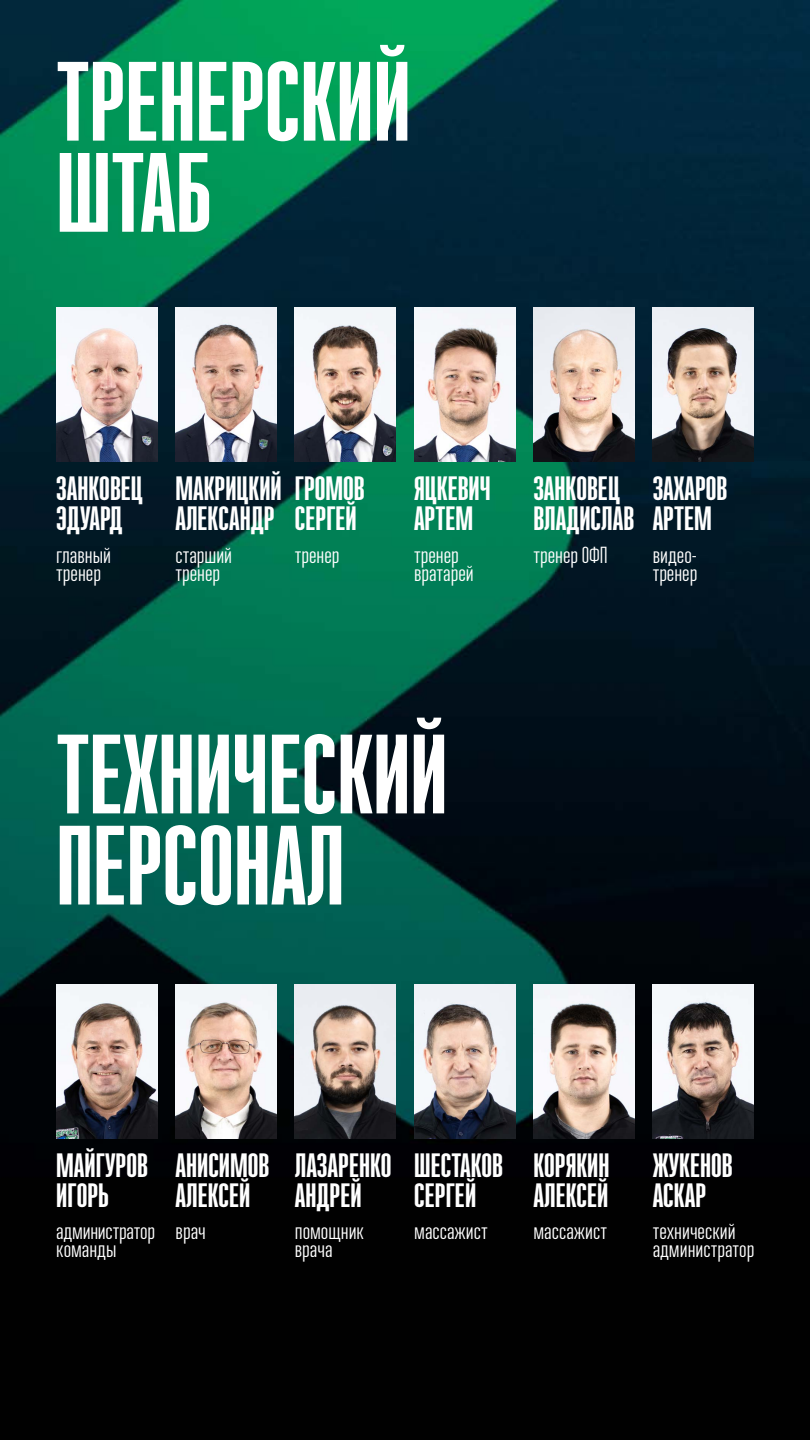
<style>
.page{position:relative;width:810px;height:1440px;background:#fff}
.page>*{position:absolute;margin:0;border:0;box-sizing:border-box;transform-origin:0 0}
.t1{font:700 112.5px/91.1px "Ristretto Pro";color:#fff}
.t2{font:700 33.75px/30px "Ristretto Pro";color:#fff}
.t3{font:23.25px/18px "Ristretto Pro";color:#fff}
</style>
<div class="page">
<img style="left:0;top:0;width:810px;height:1440px">
<img style="left:56px;top:984px;width:101px;height:154px">
<img style="left:56px;top:308px;width:101px;height:154px">
<img style="left:176px;top:984px;width:101px;height:154px">
<img style="left:653px;top:308px;width:101px;height:154px">
<img style="left:295px;top:984px;width:101px;height:154px">
<img style="left:533px;top:308px;width:101px;height:154px">
<img style="left:533px;top:984px;width:101px;height:154px">
<img style="left:295px;top:308px;width:101px;height:154px">
<img style="left:176px;top:308px;width:101px;height:154px">
<img style="left:653px;top:984px;width:101px;height:154px">
<img style="left:414px;top:308px;width:101px;height:154px">
<img style="left:414px;top:984px;width:101px;height:154px">
<h1 class="t1" style="left:56px;top:56px;width:356px">ТРЕНЕРСКИЙ<br>ШТАБ</h1>
<p class="t2" style="left:56px;top:474px;width:88px">ЗАНКОВЕЦ<br>ЭДУАРД</p>
<p class="t3" style="left:56px;top:546px;width:56px">главный тренер</p>
<p class="t2" style="left:175px;top:474px;width:191px;text-align:right">МАКРИЦКИЙ ГРОМОВ<br>СЕРГЕЙ</p>
<p class="t3" style="left:295px;top:546px;width:46px">тренер</p>
<p class="t2" style="left:175px;top:504px;width:101px">АЛЕКСАНДР</p>
<p class="t3" style="left:175px;top:546px;width:58px">старший тренер</p>
<p class="t2" style="left:414px;top:474px;width:78px">ЯЦКЕВИЧ<br>АРТЕМ</p>
<p class="t3" style="left:414px;top:546px;width:61px">тренер вратарей</p>
<p class="t2" style="left:533px;top:474px;width:102px">ЗАНКОВЕЦ<br>ВЛАДИСЛАВ</p>
<p class="t3" style="left:533px;top:546px;width:76px">тренер ОФП</p>
<p class="t2" style="left:653px;top:474px;width:76px">ЗАХАРОВ<br>АРТЕМ</p>
<p class="t3" style="left:653px;top:546px;width:46px">видео&shy;тренер</p>
<h1 class="t1" style="left:56px;top:729px;width:393px">ТЕХНИЧЕСКИЙ<br>ПЕРСОНАЛ</h1>
<p class="t2" style="left:56px;top:1150px;width:93px">МАЙГУРОВ<br>ИГОРЬ</p>
<p class="t3" style="left:56px;top:1222px;width:100px">администратор команды</p>
<p class="t2" style="left:176px;top:1150px;width:95px">АНИСИМОВ<br>АЛЕКСЕЙ</p>
<p class="t3" style="left:176px;top:1222px;width:32px">врач</p>
<p class="t2" style="left:295px;top:1150px;width:98px">ЛАЗАРЕНКО<br>АНДРЕЙ</p>
<p class="t3" style="left:295px;top:1222px;width:71px">помощник врача</p>
<p class="t2" style="left:414px;top:1150px;width:90px">ШЕСТАКОВ<br>СЕРГЕЙ</p>
<p class="t3" style="left:414px;top:1222px;width:75px">массажист</p>
<p class="t2" style="left:533px;top:1150px;width:78px">КОРЯКИН<br>АЛЕКСЕЙ</p>
<p class="t3" style="left:533px;top:1222px;width:75px">массажист</p>
<p class="t2" style="left:653px;top:1150px;width:82px">ЖУКЕНОВ<br>АСКАР</p>
<p class="t3" style="left:653px;top:1222px;width:103px">технический администратор</p>
</div>
